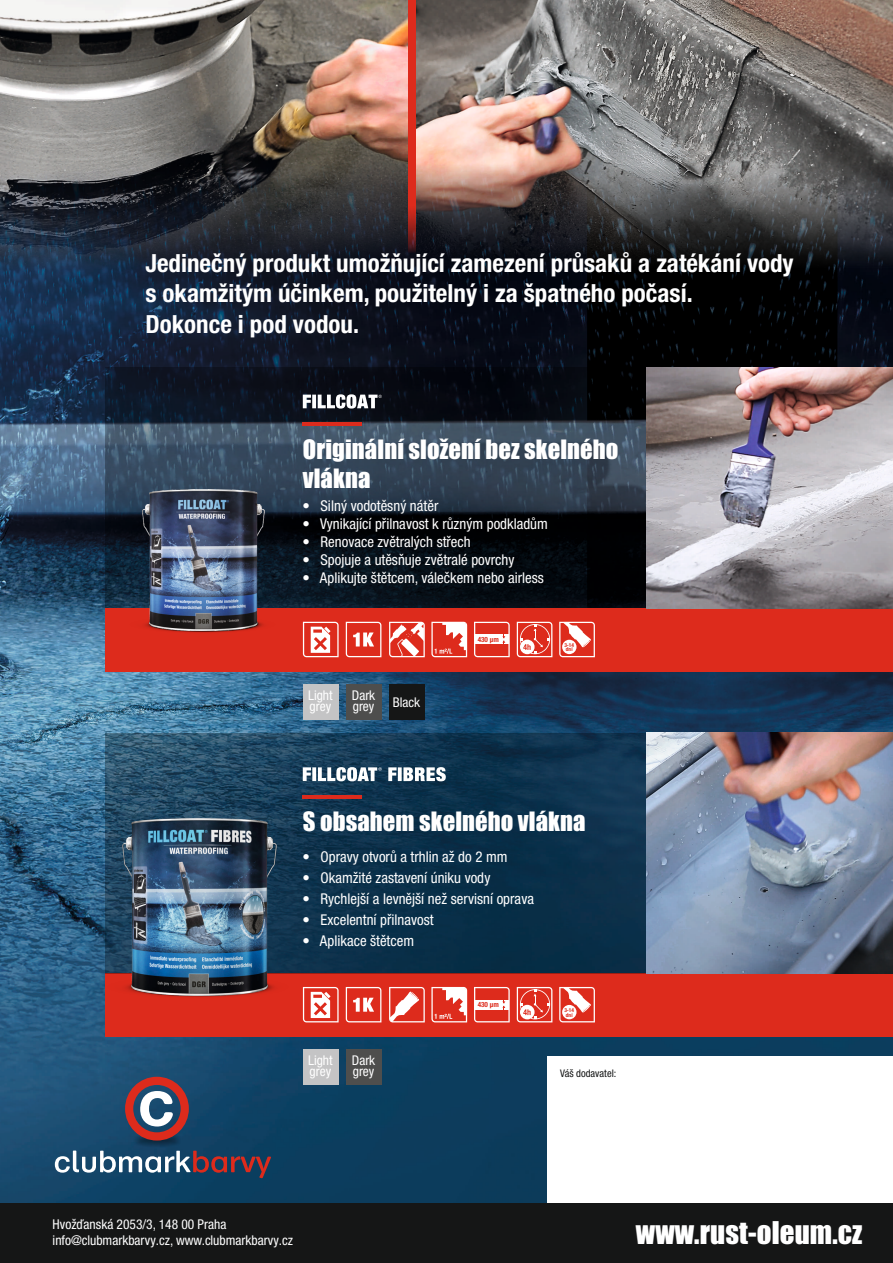
<style>
.page{position:relative;width:893px;height:1263px;background:#fff}
.page>*{position:absolute;margin:0;border:0;box-sizing:border-box;transform-origin:0 0}
.t1{font:28.95px "Impact";letter-spacing:.005em;color:#fff}
.t2{font:700 condensed 25.05px/30.3px "Helvetica Neue LT Pro";color:#fff}
.t3{font:24.6px/28.5px "Impact";letter-spacing:.005em;color:#fff}
.t4{font:condensed 14.85px "Helvetica Neue LT Pro";color:#fff}
.t5{font:condensed 13.5px/11.6px "Helvetica Neue LT Pro";color:#fff}
.t6{font:condensed 10.5px "Helvetica Neue LT Pro";color:#151616}
.t7{font:700 condensed 7.2px "Helvetica Neue LT Pro";color:#dd2b1c}
.t8{font:700 condensed 5.4px/4.5px "Helvetica Neue LT Pro";color:#dd2b1c}
</style>
<div class="page">
<img style="left:0;top:253px;width:893px;height:950px">
<img style="left:0;top:0;width:408px;height:270px">
<img style="left:415px;top:0;width:478px;height:270px">
<div style="left:105px;top:608px;width:788px;height:64px;background:#dd2b1c"></div>
<div style="left:105px;top:973px;width:788px;height:64px;background:#dd2b1c"></div>
<div style="left:105px;top:368px;width:541px;height:240px;background:#000;opacity:.3"></div>
<div style="left:105px;top:733px;width:541px;height:240px;background:#000;opacity:.3"></div>
<img style="left:646px;top:368px;width:247px;height:240px">
<img style="left:646px;top:733px;width:247px;height:240px">
<img style="left:157px;top:995px;width:84px;height:2px">
<img style="left:122px;top:818px;width:154px;height:177px">
<img style="left:142px;top:490px;width:123px;height:141px">
<svg style="left:408px;top:0;width:8px;height:253px;fill:#dd2b1c"></svg>
<img style="left:133px;top:1140px;width:48px;height:7px">
<div style="left:0;top:1203px;width:893px;height:60px;background:#151616"></div>
<hr style="left:303px;top:795px;width:59px;height:3px;background:#dd2b1c">
<hr style="left:303px;top:423px;width:59px;height:3px;background:#dd2b1c">
<svg style="left:303px;top:394px;width:79px;height:15px"></svg>
<svg style="left:303px;top:767px;width:143px;height:14px"></svg>
<div style="left:303px;top:684px;width:36px;height:36px;background:#c4c4c5"></div>
<div style="left:346px;top:684px;width:36px;height:36px;background:#4e4e4d"></div>
<div style="left:389px;top:684px;width:36px;height:36px;background:#151616"></div>
<svg style="left:303px;top:622px;width:36px;height:35px"></svg>
<svg style="left:303px;top:987px;width:36px;height:35px"></svg>
<svg style="left:346px;top:622px;width:35px;height:35px"></svg>
<svg style="left:346px;top:987px;width:35px;height:35px"></svg>
<svg style="left:389px;top:622px;width:36px;height:35px"></svg>
<svg style="left:431px;top:622px;width:36px;height:35px"></svg>
<svg style="left:431px;top:987px;width:36px;height:35px"></svg>
<svg style="left:517px;top:622px;width:35px;height:35px"></svg>
<svg style="left:517px;top:987px;width:35px;height:35px"></svg>
<svg style="left:559px;top:622px;width:36px;height:35px"></svg>
<svg style="left:559px;top:987px;width:36px;height:35px"></svg>
<svg style="left:474px;top:622px;width:36px;height:35px"></svg>
<svg style="left:474px;top:987px;width:36px;height:35px"></svg>
<svg style="left:389px;top:987px;width:36px;height:35px"></svg>
<div style="left:303px;top:1049px;width:36px;height:36px;background:#c4c4c5"></div>
<div style="left:346px;top:1049px;width:36px;height:36px;background:#4e4e4d"></div>
<div style="left:548px;top:1057px;width:345px;height:146px;background:#fff"></div>
<svg style="left:125px;top:1077px;width:64px;height:63px"></svg>
<svg style="left:55px;top:1150px;width:216px;height:28px"></svg>
<h2 class="t2" style="left:145px;top:252px;width:650px">Jedinečný produkt umožňující zamezení průsaků a zatékání vody s okamžitým účinkem, použitelný i za špatného počasí.<br>Dokonce i pod vodou.</h2>
<h3 class="t3" style="left:303px;top:436px;width:317px">Originální složení bez skelného vlákna</h3>
<p class="t4" style="left:302px;top:501px;width:138px">• Silný vodotěsný nátěr</p>
<p class="t4" style="left:302px;top:519px;width:247px">• Vynikající přilnavost k různým podkladům</p>
<p class="t4" style="left:302px;top:537px;width:170px">• Renovace zvětralých střech</p>
<p class="t4" style="left:302px;top:554px;width:214px">• Spojuje a utěsňuje zvětralé povrchy</p>
<p class="t4" style="left:302px;top:572px;width:243px">• Aplikujte štětcem, válečkem nebo airless</p>
<p class="t5" style="left:308px;top:691px;width:26px">Light grey</p>
<p class="t5" style="left:352px;top:691px;width:25px">Dark grey</p>
<p class="t5" style="left:393px;top:698px;width:29px">Black</p>
<p class="t7" style="left:478px;top:637px;width:23px">430 µm</p>
<p class="t8" style="left:564px;top:643px;width:11px">3-14 dní</p>
<h3 class="t3" style="left:303px;top:809px;width:284px">S obsahem skelného vlákna</h3>
<p class="t4" style="left:302px;top:851px;width:207px">• Opravy otvorů a trhlin až do 2 mm</p>
<p class="t4" style="left:302px;top:872px;width:189px">• Okamžité zastavení úniku vody</p>
<p class="t4" style="left:302px;top:893px;width:233px">• Rychlejší a levnější než servisní oprava</p>
<p class="t4" style="left:302px;top:914px;width:133px">• Excelentní přilnavost</p>
<p class="t4" style="left:302px;top:936px;width:113px">• Aplikace štětcem</p>
<p class="t5" style="left:308px;top:1056px;width:26px">Light grey</p>
<p class="t5" style="left:352px;top:1056px;width:25px">Dark grey</p>
<p class="t5" style="left:53px;top:1218px;width:242px;line-height:15.5px">Hvožďanská 2053/3, 148 00 Praha info@clubmarkbarvy.cz, www.clubmarkbarvy.cz</p>
<p class="t7" style="left:478px;top:1002px;width:23px">430 µm</p>
<p class="t8" style="left:564px;top:1009px;width:11px">3-14 dní</p>
<p class="t6" style="left:560px;top:1069px;width:58px">Váš dodavatel:</p>
<h1 class="t1" style="left:636px;top:1221px;width:228px">www.rust-oleum.cz</h1>
</div>
